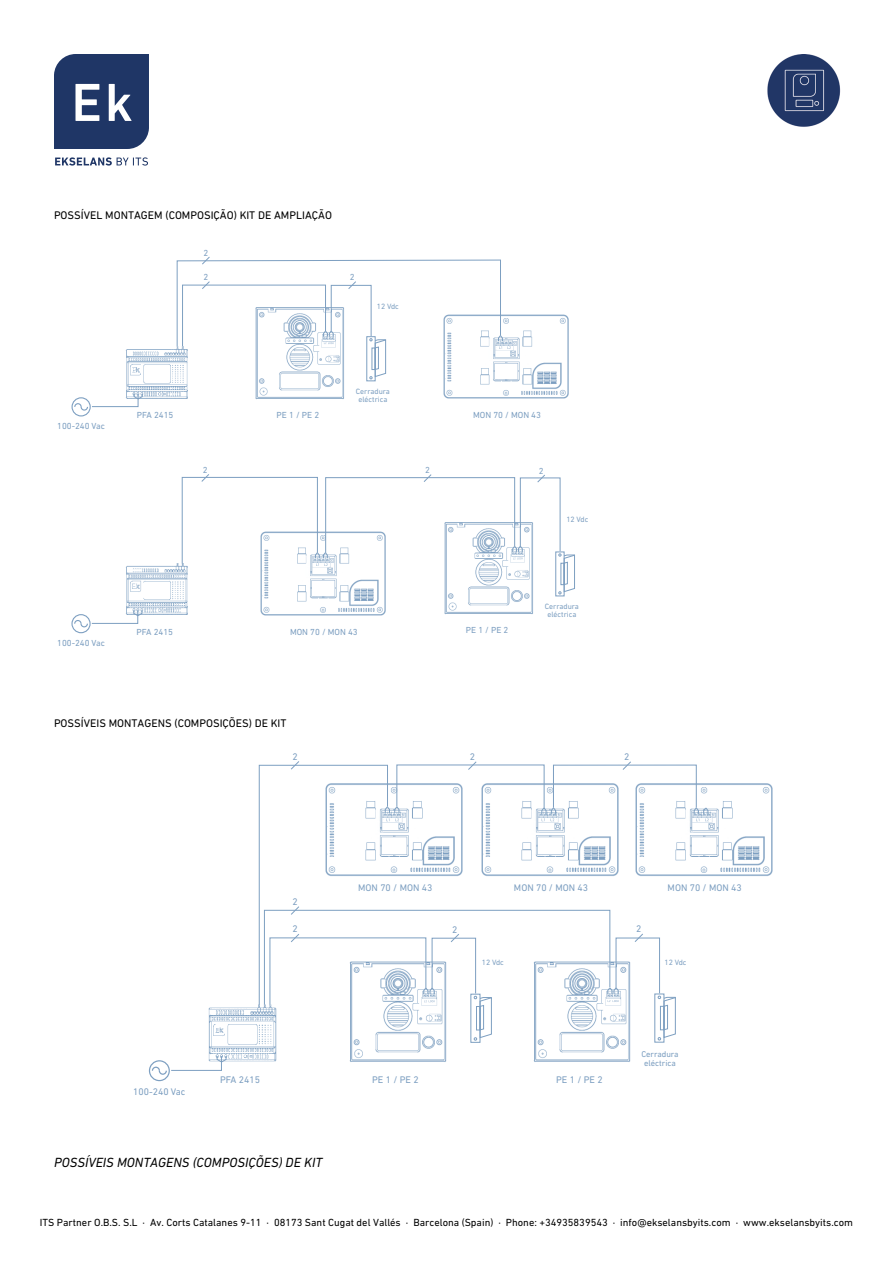
<style>
.page{position:relative;width:893px;height:1263px;background:#fff}
.page>*{position:absolute;margin:0;border:0;box-sizing:border-box;transform-origin:0 0}
.t1{font:italic 13.5px "DIN Next LT Pro";color:#000}
.t2{font:11.25px "DIN Next Rounded LT Pro";color:#000}
.t3{font:10.5px "DIN Next LT Pro";color:#000}
.t4{font:9.75px "DIN Next LT Pro";color:#7d9fc1}
.t5{font:9px "DIN Next LT Pro";color:#7d9fc1}
.t6{font:8.85px "DIN Next LT Pro";color:#7d9fc1}
.t7{font:8.55px/8.6px "DIN Next LT Pro";color:#7d9fc1;text-align:center}
.t8{font:7.8px/7.8px "DIN Next LT Pro";color:#7d9fc1;text-align:center}
</style>
<div class="page">
<svg style="left:54px;top:54px;width:95px;height:95px;background:#3b4f79"></svg>
<svg style="left:55px;top:157px;width:93px;height:9px"></svg>
<img style="left:255px;top:379px;width:89px;height:21px">
<img style="left:125px;top:343px;width:63px;height:56px">
<img style="left:443px;top:314px;width:126px;height:85px">
<div style="left:72px;top:397px;width:19px;height:19px;border:1px solid #7d9fc1;border-radius:50%"></div>
<svg style="left:74px;top:393px;width:69px;height:18px"></svg>
<hr style="left:497px;top:346px;width:15px;height:3px;background:#fff">
<div style="left:366px;top:336px;width:9px;height:45px;border:1px solid #7d9fc1"></div>
<svg style="left:177px;top:256px;width:334px;height:123px"></svg>
<img style="left:444px;top:594px;width:89px;height:21px">
<img style="left:126px;top:560px;width:62px;height:55px">
<img style="left:260px;top:594px;width:126px;height:22px">
<div style="left:71px;top:614px;width:20px;height:19px;border:1px solid #7d9fc1;border-radius:50%"></div>
<svg style="left:74px;top:610px;width:69px;height:18px"></svg>
<div style="left:555px;top:552px;width:9px;height:44px;border:1px solid #7d9fc1"></div>
<svg style="left:182px;top:474px;width:393px;height:120px"></svg>
<img style="left:349px;top:1040px;width:98px;height:22px">
<img style="left:533px;top:1040px;width:98px;height:22px">
<img style="left:208px;top:1001px;width:69px;height:61px">
<img style="left:676px;top:783px;width:97px;height:93px">
<div style="left:149px;top:1060px;width:21px;height:21px;border:1px solid #7d9fc1;border-radius:50%"></div>
<svg style="left:151px;top:1055px;width:76px;height:20px"></svg>
<div style="left:471px;top:994px;width:9px;height:49px;border:1px solid #7d9fc1"></div>
<div style="left:654px;top:994px;width:10px;height:48px;border:1px solid #7d9fc1"></div>
<hr style="left:693px;top:818px;width:17px;height:3px;background:#fff">
<svg style="left:694px;top:807px;width:15px;height:14px"></svg>
<svg style="left:259px;top:761px;width:417px;height:279px"></svg>
<div style="left:553px;top:765px;width:144px;height:43px;border:1px solid #7d9fc1"></div>
<img style="left:767px;top:54px;width:74px;height:73px">
<p class="t2" style="left:54px;top:209px;width:279px">POSSÍVEL MONTAGEM (COMPOSIÇÃO) KIT DE AMPLIAÇÃO</p>
<p class="t5" style="left:203px;top:248px;width:6px">2</p>
<p class="t5" style="left:203px;top:272px;width:6px">2</p>
<p class="t5" style="left:350px;top:272px;width:6px">2</p>
<p class="t8" style="left:377px;top:302px;width:23px">12 Vdc</p>
<p class="t8" style="left:356px;top:387px;width:36px">Cerradura eléctrica</p>
<p class="t5" style="left:57px;top:421px;width:49px">100-240 Vac</p>
<p class="t5" style="left:137px;top:410px;width:38px">PFA 2415</p>
<p class="t5" style="left:277px;top:410px;width:44px">PE 1 / PE 2</p>
<p class="t5" style="left:473px;top:410px;width:69px">MON 70 / MON 43</p>
<p class="t6" style="left:203px;top:465px;width:6px">2</p>
<p class="t6" style="left:425px;top:465px;width:6px">2</p>
<p class="t6" style="left:539px;top:465px;width:6px">2</p>
<p class="t8" style="left:566px;top:515px;width:23px">12 Vdc</p>
<p class="t6" style="left:57px;top:638px;width:49px">100-240 Vac</p>
<p class="t6" style="left:136px;top:627px;width:38px">PFA 2415</p>
<p class="t6" style="left:290px;top:627px;width:69px">MON 70 / MON 43</p>
<p class="t6" style="left:466px;top:625px;width:44px">PE 1 / PE 2</p>
<p class="t8" style="left:545px;top:602px;width:36px">Cerradura eléctrica</p>
<p class="t2" style="left:54px;top:717px;width:234px">POSSÍVEIS MONTAGENS (COMPOSIÇÕES) DE KIT</p>
<p class="t4" style="left:292px;top:751px;width:7px">2</p>
<p class="t4" style="left:470px;top:751px;width:7px">2</p>
<p class="t4" style="left:624px;top:751px;width:7px">2</p>
<p class="t4" style="left:292px;top:896px;width:7px">2</p>
<p class="t4" style="left:292px;top:923px;width:7px">2</p>
<p class="t4" style="left:358px;top:882px;width:76px">MON 70 / MON 43</p>
<p class="t4" style="left:514px;top:882px;width:76px">MON 70 / MON 43</p>
<p class="t4" style="left:668px;top:882px;width:76px">MON 70 / MON 43</p>
<p class="t4" style="left:452px;top:923px;width:7px">2</p>
<p class="t4" style="left:636px;top:923px;width:7px">2</p>
<p class="t8" style="left:482px;top:958px;width:23px">12 Vdc</p>
<p class="t8" style="left:665px;top:958px;width:23px">12 Vdc</p>
<p class="t7" style="left:641px;top:1050px;width:39px">Cerradura eléctrica</p>
<p class="t4" style="left:133px;top:1086px;width:54px">100-240 Vac</p>
<p class="t4" style="left:220px;top:1074px;width:41px">PFA 2415</p>
<p class="t4" style="left:372px;top:1074px;width:48px">PE 1 / PE 2</p>
<p class="t4" style="left:556px;top:1074px;width:48px">PE 1 / PE 2</p>
<p class="t1" style="left:54px;top:1155px;width:270px">POSSÍVEIS MONTAGENS (COMPOSIÇÕES) DE KIT</p>
<p class="t3" style="left:40px;top:1216px;width:815px">ITS Partner O.B.S. S.L · Av. Corts Catalanes 9-11 · 08173 Sant Cugat del Vallés · Barcelona (Spain) · Phone: +34935839543 · info@ekselansbyits.com · www.ekselansbyits.com</p>
</div>
